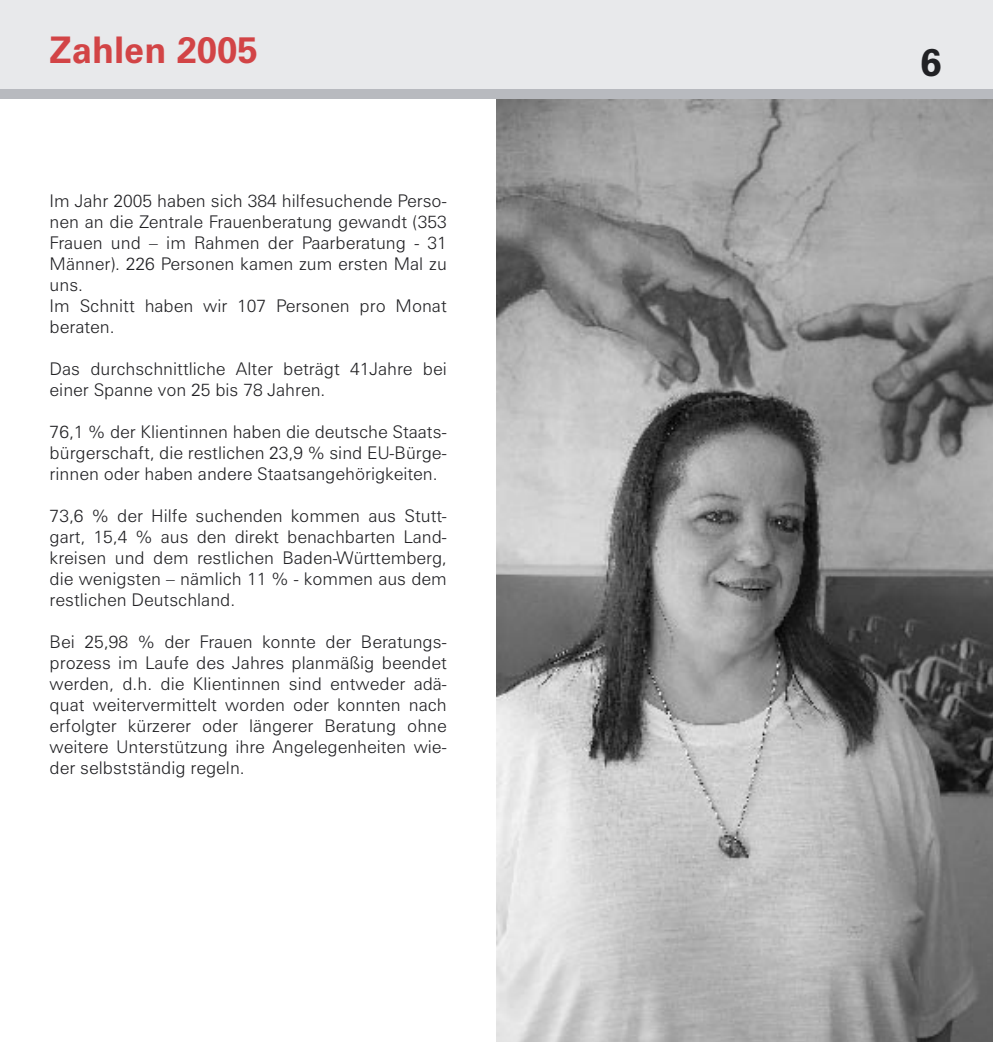
<style>
.page{position:relative;width:993px;height:1042px;background:#fff}
.page>*{position:absolute;margin:0;border:0;box-sizing:border-box;transform-origin:0 0}
.Textkästen{font:700 38.5px "Zurich BT";color:#212124}
.Spaltenüberschrift{font:700 36.75px "Zurich BT";color:#d24446}
.Textkörper{font:300 17.5px/21px "Zurich BT";color:#212124;text-align:justify}
</style>
<div class="page">
<div style="left:0;top:0;width:992px;height:89px;background:#e8e9eb"></div>
<div style="left:0;top:89px;width:992px;height:10px;background:#b8babf"></div>
<img style="left:496px;top:99px;width:496px;height:943px">
<p class="Spaltenüberschrift" style="left:50px;top:28px;width:210px">Zahlen 2005</p>
<p class="Textkörper" style="left:50px;top:190px;width:398px">Im Jahr 2005 haben sich 384 hilfesuchende Perso&shy;nen an die Zentrale Frauenberatung gewandt (353<br>Frauen und – im Rahmen der Paarberatung - 31<br>Männer). 226 Personen kamen zum ersten Mal zu uns.</p>
<p class="Textkörper" style="left:50px;top:295px;width:398px">Im Schnitt haben wir 107 Personen pro Monat beraten.</p>
<p class="Textkörper" style="left:50px;top:358px;width:398px">Das durchschnittliche Alter beträgt 41Jahre bei einer Spanne von 25 bis 78 Jahren.</p>
<p class="Textkörper" style="left:50px;top:421px;width:398px">76,1 % der Klientinnen haben die deutsche Staats&shy;bürgerschaft, die restlichen 23,9 % sind EU-Bürge&shy;rinnen oder haben andere Staatsangehörigkeiten.</p>
<p class="Textkörper" style="left:50px;top:505px;width:398px">73,6 % der Hilfe suchenden kommen aus Stutt&shy;gart, 15,4 % aus den direkt benachbarten Land&shy;kreisen und dem restlichen Baden-Württemberg, die wenigsten – nämlich 11 % - kommen aus dem restlichen Deutschland.</p>
<p class="Textkörper" style="left:50px;top:631px;width:398px">Bei 25,98 % der Frauen konnte der Beratungs&shy;prozess im Laufe des Jahres planmäßig beendet werden, d.h. die Klientinnen sind entweder adä&shy;quat weitervermittelt worden oder konnten nach erfolgter kürzerer oder längerer Beratung ohne weitere Unterstützung ihre Angelegenheiten wie&shy;der selbstständig regeln.</p>
<p class="Textkästen" style="left:920px;top:39px;width:23px">6</p>
</div>
